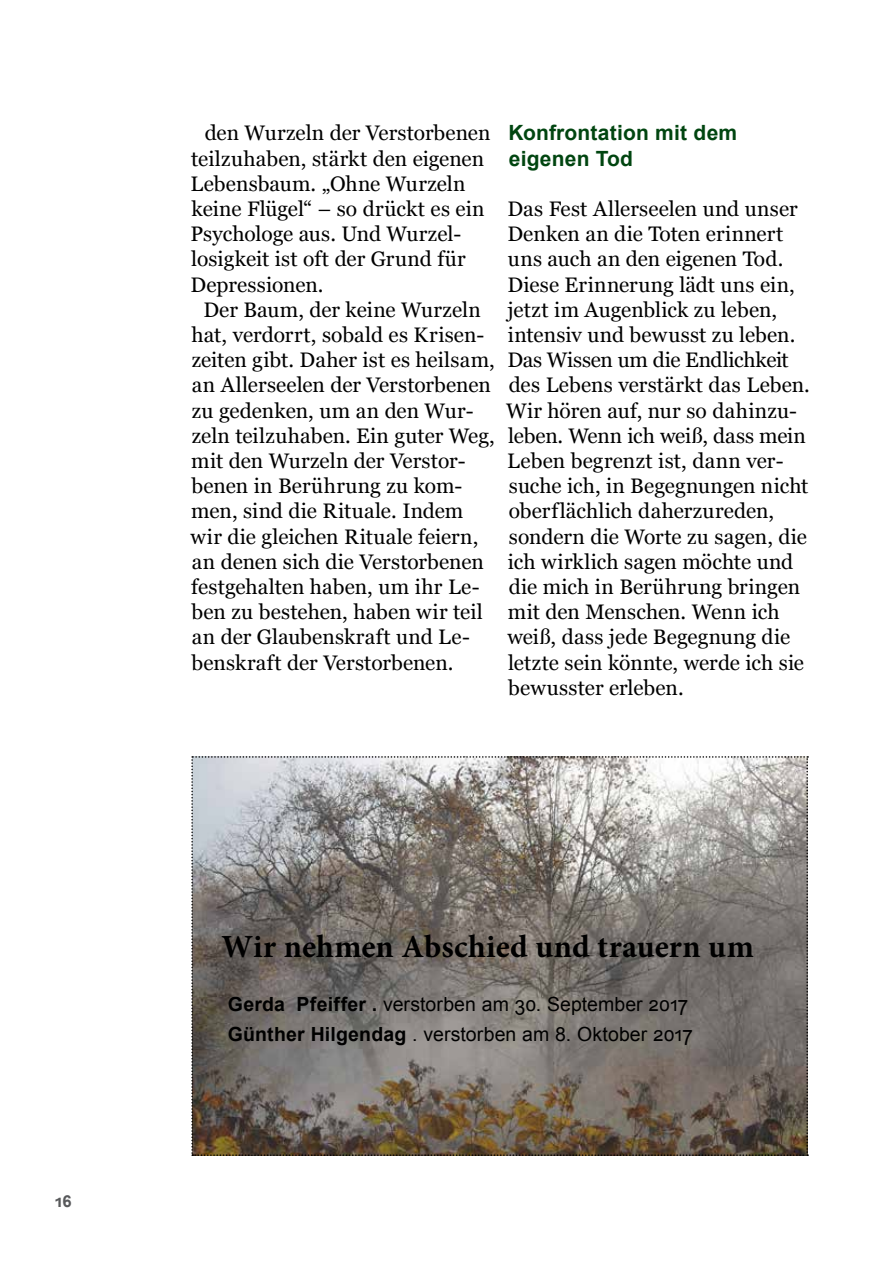
<style>
.page{position:relative;width:893px;height:1263px;background:#fff}
.page>*{position:absolute;margin:0;border:0;box-sizing:border-box;transform-origin:0 0}
.t1{font:700 32.25px "Minion Pro";letter-spacing:.005em;color:#000}
.t2{font:21px/25.2px "Vani";color:#000}
.t3{font:700 21px/25.2px "Arial";letter-spacing:.01em;color:#004510}
.t4{font:19.5px/30px "Arial";letter-spacing:.005em;color:#000}
.t5{font:700 16.5px "Arial";color:#58595b}
.s1{font-weight:700}
</style>
<div class="page">
<svg style="left:191px;top:756px;width:617px;height:400px;background:#857f7a"></svg>
<p class="t5" style="left:55px;top:1190px;width:18px">16</p>
<p class="t2" style="left:191px;top:120px;width:301px;text-indent:14px">den Wurzeln der Verstorbenen teilzuhaben, stärkt den eigenen<br>Lebensbaum. „Ohne Wurzeln keine Flügel“ – so drückt es ein<br>Psychologe aus. Und Wurzel&shy;losigkeit ist oft der Grund für<br>Depressionen.</p>
<p class="t2" style="left:191px;top:297px;width:306px;text-indent:13px">Der Baum, der keine Wurzeln hat, verdorrt, sobald es Krisen&shy;zeiten gibt. Daher ist es heilsam, an Allerseelen der Verstorbenen zu gedenken, um an den Wur&shy;zeln teilzuhaben. Ein guter Weg, mit den Wurzeln der Verstor&shy;benen in Berührung zu kom&shy;men, sind die Rituale. Indem wir die gleichen Rituale feiern, an denen sich die Verstorbenen festgehalten haben, um ihr Le&shy;ben zu bestehen, haben wir teil an der Glaubenskraft und Le&shy;benskraft der Verstorbenen.</p>
<p class="t3" style="left:508px;top:121px;width:230px">Konfrontation mit dem eigenen Tod</p>
<p class="t2" style="left:506px;top:196px;width:305px">Das Fest Allerseelen und unser<br>Denken an die Toten erinnert uns auch an den eigenen Tod.<br>Diese Erinnerung lädt uns ein, jetzt im Augenblick zu leben, intensiv und bewusst zu leben.<br>Das Wissen um die Endlichkeit des Lebens verstärkt das Leben.<br>Wir hören auf, nur so dahinzu&shy;leben. Wenn ich weiß, dass mein<br>Leben begrenzt ist, dann ver&shy;suche ich, in Begegnungen nicht oberflächlich daherzureden, sondern die Worte zu sagen, die ich wirklich sagen möchte und die mich in Berührung bringen mit den Menschen. Wenn ich weiß, dass jede Begegnung die letzte sein könnte, werde ich sie bewusster erleben.</p>
<h1 class="t1" style="left:222px;top:924px;width:534px">Wir nehmen Abschied und trauern um</h1>
<p class="t4" style="left:228px;top:988px;width:466px"><span class="s1">Gerda Pfeiffer .</span> verstorben am 30. September 2017<br><span class="s1">Günther Hilgendag</span> . verstorben am 8. Oktober 2017</p>
</div>
